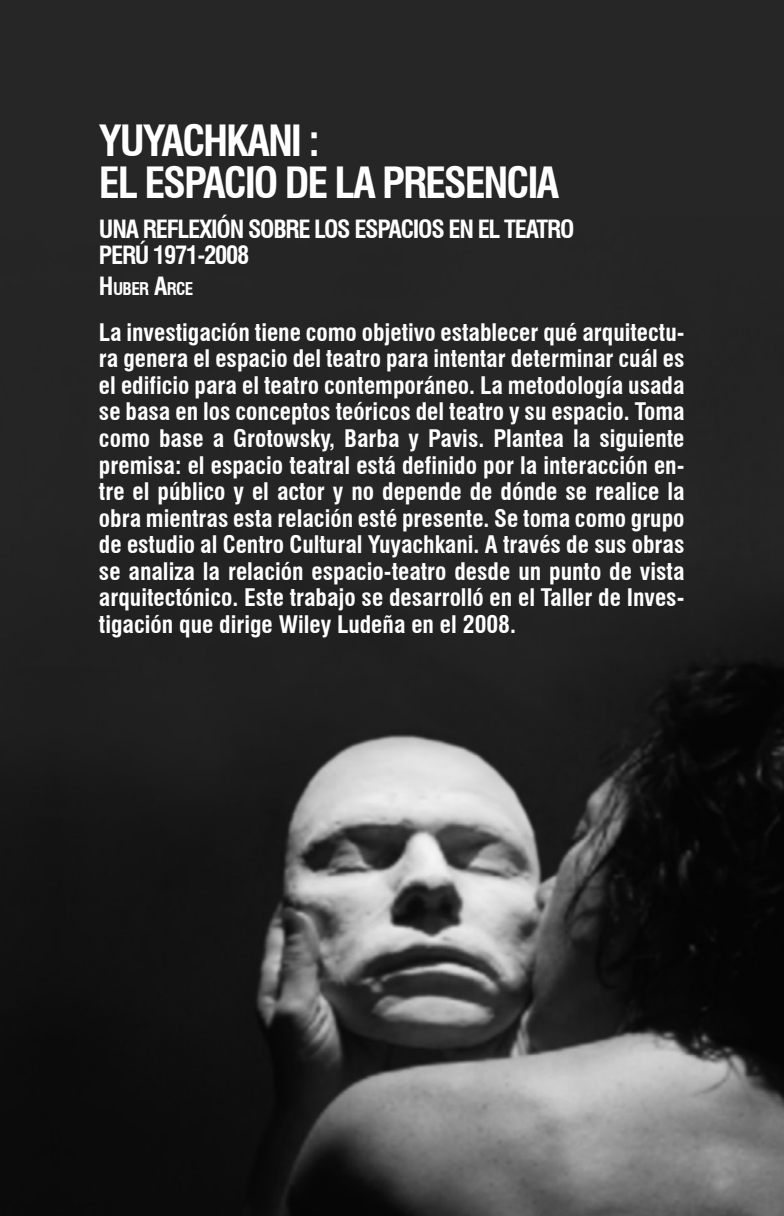
<style>
.page{position:relative;width:784px;height:1216px;background:#fff}
.page>*{position:absolute;margin:0;border:0;box-sizing:border-box;transform-origin:0 0}
.t1{font:700 condensed 42px/42px "Swiss 721 BT";letter-spacing:-.05em;color:#fff}
.t2{font:700 condensed 24.5px/26.2px "Swiss 721 BT";letter-spacing:-.05em;color:#fff}
.t3{font:700 condensed 23.62px/26.4px "Swiss 721 BT";color:#fff;text-align:justify}
.t4{font:700 condensed 17.15px "Swiss 721 BT";letter-spacing:-.035em;color:#fff}
.s1{font-size:24.5px}
</style>
<div class="page">
<img style="left:0;top:0;width:784px;height:1215px">
<h1 class="t1" style="left:99px;top:120px;width:462px">YUYACHKANI :<br>EL ESPACIO DE LA PRESENCIA</h1>
<p class="t2" style="left:99px;top:216px;width:477px">UNA REFLEXIÓN SOBRE LOS ESPACIOS EN EL TEATRO<br>PERÚ 1971-2008</p>
<p class="t4" style="left:99px;top:278px;width:96px"><span class="s1">H</span> UBER <span class="s1">A</span>RCE</p>
<p class="t3" style="left:99px;top:319px;width:587px">La investigación tiene como objetivo establecer qué arquitectu&shy;ra genera el espacio del teatro para intentar determinar cuál es el edificio para el teatro contemporáneo. La metodología usada se basa en los conceptos teóricos del teatro y su espacio. Toma como base a Grotowsky, Barba y Pavis. Plantea la siguiente premisa: el espacio teatral está definido por la interacción en&shy;tre el público y el actor y no depende de dónde se realice la obra mientras esta relación esté presente. Se toma como grupo de estudio al Centro Cultural Yuyachkani. A través de sus obras se analiza la relación espacio-teatro desde un punto de vista arquitectónico. Este trabajo se desarrolló en el Taller de Inves&shy;tigación que dirige Wiley Ludeña en el 2008.</p>
</div>
